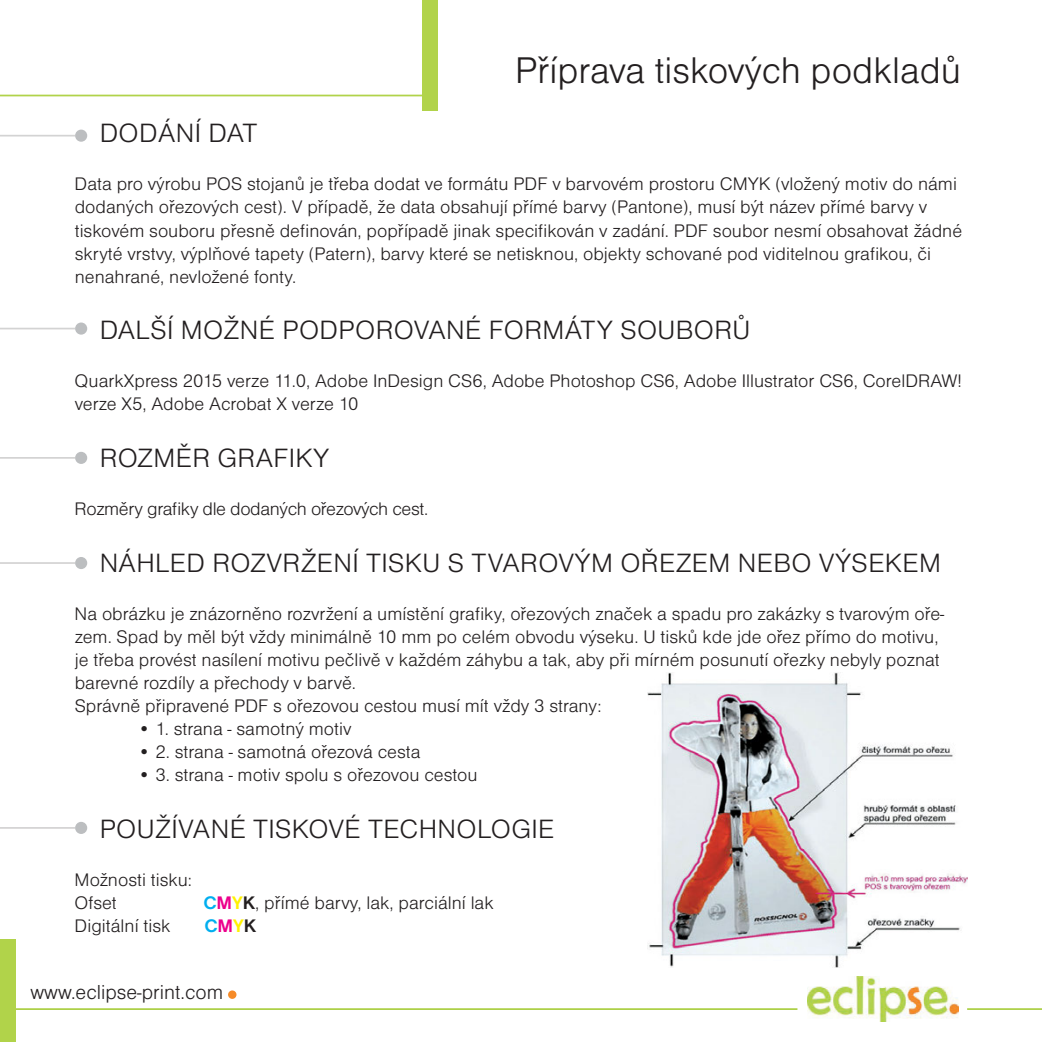
<style>
.page{position:relative;width:1042px;height:1042px;background:#fff}
.page>*{position:absolute;margin:0;border:0;box-sizing:border-box;transform-origin:0 0}
.t1{font:38.5px "Nimbus Sans DOT Ligh";color:#231f20}
.t2{font:27.47px "Nimbus Sans DOT Ligh";letter-spacing:.015em;color:#231f20}
.t3{font:21px "Nimbus Sans DOT Ligh";color:#231f20}
.t4{font:18.9px/23.1px "Nimbus Sans DOT Ligh";color:#231f20}
.t5{font:18.9px "Nimbus Sans DOT Ligh";letter-spacing:-.02em;color:#231f20}
.t6{font:700 18.9px "Nimbus Sans DOT";color:#00aeef}
.s1{font-family:"Nimbus Sans DOT";font-weight:700;color:#00aeef}
.s2{font-family:"Nimbus Sans DOT";font-weight:700;color:#ec008c}
.s3{font-family:"Nimbus Sans DOT";font-weight:700;color:#fff200}
.s4{font-family:"Nimbus Sans DOT";font-weight:700}
.s5{color:#ec008c}
.s6{color:#fff200}
.s7{color:#231f20}
</style>
<div class="page">
<hr style="left:0;top:95px;width:434px;height:1px;background:#b1d34a">
<div style="left:422px;top:0;width:15px;height:111px;background:#b1d34a"></div>
<hr style="left:0;top:135px;width:75px;height:1px;background:#231f20">
<div style="left:75px;top:130px;width:12px;height:12px;background:#bcbec0;border-radius:50%"></div>
<img style="left:807px;top:977px;width:151px;height:44px">
<hr style="left:967px;top:1008px;width:75px;height:2px;background:#add048">
<hr style="left:0;top:1008px;width:797px;height:2px;background:#add048">
<div style="left:228px;top:990px;width:8px;height:9px;background:#f68b28;border-radius:50%"></div>
<div style="left:1px;top:940px;width:15px;height:102px;background:#b1d34a"></div>
<hr style="left:0;top:328px;width:75px;height:1px;background:#231f20">
<div style="left:75px;top:322px;width:12px;height:13px;background:#bcbec0;border-radius:50%"></div>
<hr style="left:0;top:457px;width:75px;height:2px;background:#231f20">
<div style="left:75px;top:452px;width:12px;height:12px;background:#bcbec0;border-radius:50%"></div>
<hr style="left:0;top:562px;width:75px;height:2px;background:#231f20">
<div style="left:75px;top:557px;width:12px;height:12px;background:#bcbec0;border-radius:50%"></div>
<hr style="left:0;top:827px;width:75px;height:2px;background:#231f20">
<div style="left:75px;top:822px;width:12px;height:12px;background:#bcbec0;border-radius:50%"></div>
<img style="left:647px;top:673px;width:320px;height:294px">
<h1 class="t1" style="left:515px;top:49px;width:447px">Příprava tiskových podkladů</h1>
<h2 class="t2" style="left:100px;top:118px;width:159px">DODÁNÍ DAT</h2>
<p class="t4" style="left:75px;top:173px;width:889px">Data pro výrobu POS stojanů je třeba dodat ve formátu PDF v barvovém prostoru CMYK (vložený motiv do námi dodaných ořezových cest). V případě, že data obsahují přímé barvy (Pantone), musí být název přímé barvy v tiskovém souboru přesně definován, popřípadě jinak specifikován v zadání. PDF soubor nesmí obsahovat žádné skryté vrstvy, výplňové tapety (Patern), barvy které se netisknou, objekty schované pod viditelnou grafikou, či nenahrané, nevložené fonty.</p>
<h2 class="t2" style="left:100px;top:315px;width:652px">DALŠÍ MOŽNÉ PODPOROVANÉ FORMÁTY SOUBORŮ</h2>
<p class="t4" style="left:75px;top:370px;width:889px">QuarkXpress 2015 verze 11.0, Adobe InDesign CS6, Adobe Photoshop CS6, Adobe Illustrator CS6, CorelDRAW! verze X5, Adobe Acrobat X verze 10</p>
<h2 class="t2" style="left:100px;top:443px;width:231px">ROZMĚR GRAFIKY</h2>
<p class="t5" style="left:75px;top:498px;width:355px">Rozměry grafiky dle dodaných ořezových cest.</p>
<h2 class="t2" style="left:100px;top:547px;width:843px">NÁHLED ROZVRŽENÍ TISKU S TVAROVÝM OŘEZEM NEBO VÝSEKEM</h2>
<p class="t4" style="left:75px;top:602px;width:871px">Na obrázku je znázorněno rozvržení a umístění grafiky, ořezových značek a spadu pro zakázky s tvarovým oře&shy;zem. Spad by měl být vždy minimálně 10 mm po celém obvodu výseku. U tisků kde jde ořez přímo do motivu, je třeba provést nasílení motivu pečlivě v každém záhybu a tak, aby při mírném posunutí ořezky nebyly poznat barevné rozdíly a přechody v barvě.<br>Správně připravené PDF s ořezovou cestou musí mít vždy 3 strany:</p>
<p class="t4" style="left:138px;top:718px;width:215px">• 1. strana - samotný motiv</p>
<p class="t4" style="left:138px;top:741px;width:284px">• 2. strana - samotná ořezová cesta</p>
<p class="t4" style="left:138px;top:764px;width:341px">• 3. strana - motiv spolu s ořezovou cestou</p>
<h2 class="t2" style="left:100px;top:814px;width:456px">POUŽÍVANÉ TISKOVÉ TECHNOLOGIE</h2>
<p class="t4" style="left:75px;top:868px;width:119px">Možnosti tisku:<br>Ofset</p>
<p class="t4" style="left:203px;top:891px;width:292px"><span class="s1">C</span><span class="s2">M</span><span class="s3">Y</span><span class="s4">K</span>, přímé barvy, lak, parciální lak</p>
<p class="t4" style="left:75px;top:915px;width:97px">Digitální tisk</p>
<p class="t6" style="left:204px;top:915px;width:53px">C<span class="s5">M</span><span class="s6">Y</span><span class="s7">K</span></p>
<p class="t3" style="left:31px;top:980px;width:194px">www.eclipse-print.com</p>
</div>
